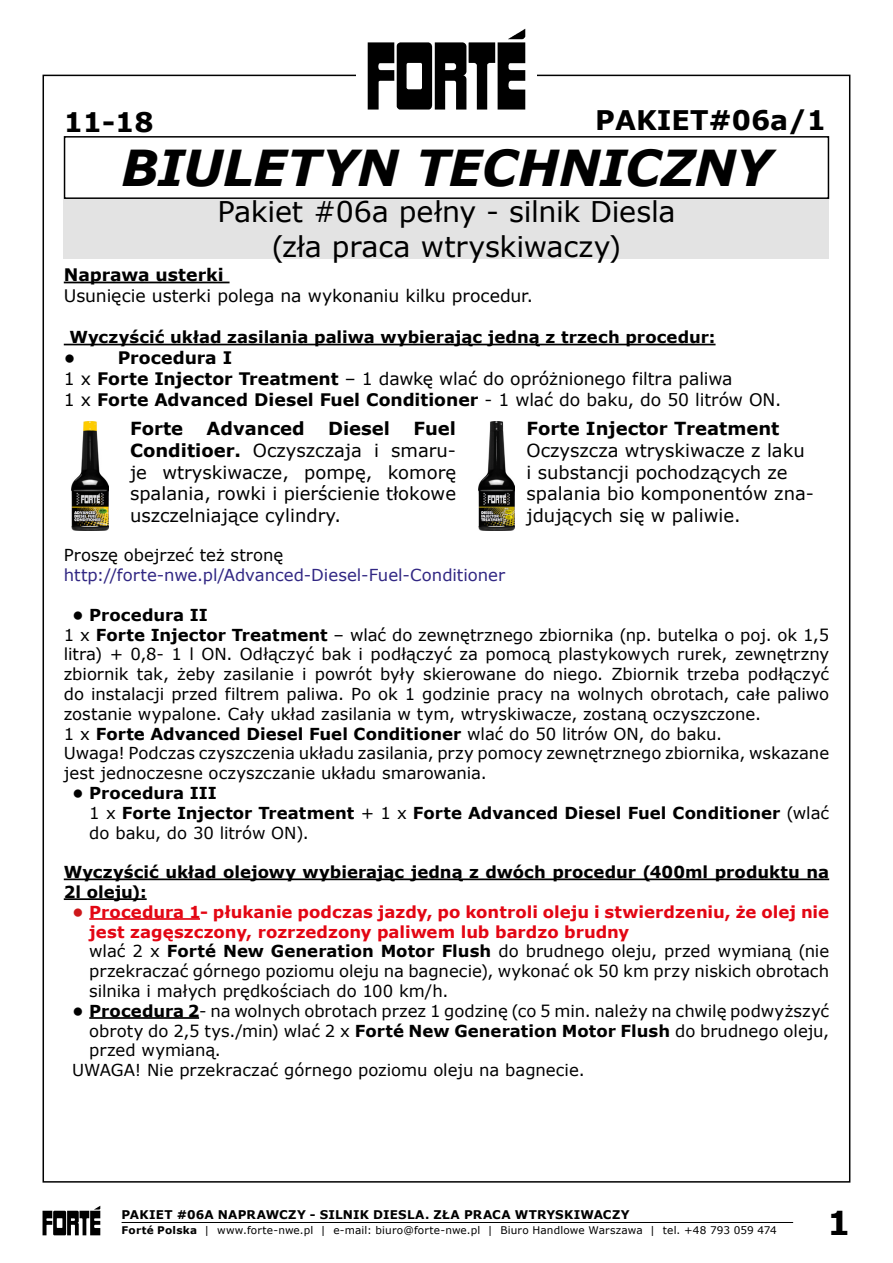
<style>
.page{position:relative;width:893px;height:1263px;background:#fff}
.page>*{position:absolute;margin:0;border:0;box-sizing:border-box;transform-origin:0 0}
.t1{font:italic 700 49.5px "Verdana";letter-spacing:-.015em;color:#000}
.t2{font:700 33px "Verdana";color:#000}
.t3{font:28.5px/34.2px "Verdana";letter-spacing:-.01em;color:#000;text-align:center}
.t4{font:700 27px "Verdana";color:#000}
.t5{font:18px/21.6px "Verdana";color:#000;text-align:justify}
.t6{font:700 18px "Verdana";color:#000}
.t7{font:17.25px/20.7px "Verdana";letter-spacing:-.005em;color:#000}
.t8{font:700 17.25px "Verdana";letter-spacing:-.005em;color:#000}
.t9{font:16.5px/19.8px "Verdana";color:#000}
.t10{font:700 16.5px/19.8px "Verdana";color:#000}
.t11{font:16.5px "Verdana";color:#312783}
.t12{font:700 12px "Verdana";letter-spacing:.025em;color:#000}
.t13{font:10.5px "Verdana";letter-spacing:.015em;color:#000}
.s1{font-weight:700}
.s2{font-weight:400}
.s3{font-weight:700;color:#cd171a}
.s4{font-weight:700;color:#e30613}
</style>
<div class="page">
<svg style="left:43px;top:1206px;width:57px;height:29px"></svg>
<svg style="left:368px;top:29px;width:157px;height:81px"></svg>
<hr style="left:122px;top:1222px;width:671px;height:1px;background:#000">
<hr style="left:64px;top:282px;width:166px;height:1px;background:#000">
<hr style="left:64px;top:344px;width:652px;height:1px;background:#000">
<hr style="left:64px;top:878px;width:765px;height:2px;background:#000">
<hr style="left:64px;top:898px;width:83px;height:2px;background:#000">
<hr style="left:89px;top:918px;width:111px;height:2px;background:#e30613">
<hr style="left:89px;top:1017px;width:110px;height:2px;background:#000">
<div style="left:64px;top:199px;width:765px;height:59px;background:#e3e3e3"></div>
<div style="left:64px;top:136px;width:765px;height:63px;border:2px solid #000"></div>
<img style="left:72px;top:422px;width:36px;height:109px">
<img style="left:478px;top:422px;width:37px;height:109px">
<h3 class="t4" style="left:64px;top:103px;width:91px">11-18</h3>
<h3 class="t4" style="left:595px;top:101px;width:232px">PAKIET#06a/1</h3>
<h1 class="t1" style="left:121px;top:133px;width:652px">BIULETYN TECHNICZNY</h1>
<h3 class="t3" style="left:217px;top:195px;width:460px">Pakiet #06a pełny - silnik Diesla (zła praca wtryskiwaczy)</h3>
<p class="t8" style="left:64px;top:263px;width:161px">Naprawa usterki</p>
<p class="t7" style="left:64px;top:285px;width:471px">Usunięcie usterki polega na wykonaniu kilku procedur.</p>
<p class="t10" style="left:64px;top:327px;width:653px;line-height:20.7px;text-indent:6px">Wyczyścić układ zasilania paliwa wybierając jedną z trzech procedur: •</p>
<p class="t7" style="left:64px;top:347px;width:719px;text-indent:54px"><span class="s1">Procedura I<br></span>1 x <span class="s1">Forte Injector Treatment</span> – 1 dawkę wlać do opróżnionego filtra paliwa<br>1 x <span class="s1">Forte Advanced Diesel Fuel Conditioner</span> - 1 wlać do baku, do 50 litrów ON.</p>
<p class="t5" style="left:130px;top:418px;width:327px;text-indent:283px"><span class="s1">Fuel Conditioer.</span> Oczyszczaja i smaru&shy;je wtryskiwacze, pompę, komorę spalania, rowki i pierścienie tłokowe uszczelniające cylindry.</p>
<p class="t6" style="left:527px;top:416px;width:254px">Forte Injector Treatment</p>
<p class="t6" style="left:130px;top:416px;width:55px">Forte</p>
<p class="t6" style="left:207px;top:416px;width:100px">Advanced</p>
<p class="t6" style="left:328px;top:416px;width:63px">Diesel</p>
<p class="t5" style="left:527px;top:440px;width:289px;text-align:left">Oczyszcza wtryskiwacze z laku i substancji pochodzących ze spalania bio komponentów zna&shy;jdujących się w paliwie.</p>
<p class="t9" style="left:64px;top:545px;width:221px">Proszę obejrzeć też stronę</p>
<p class="t11" style="left:64px;top:564px;width:443px">http://forte-nwe.pl/Advanced-Diesel-Fuel-Conditioner</p>
<p class="t9" style="left:64px;top:605px;width:767px;text-indent:8px"><span class="s1">• Procedura II<br></span>1 x <span class="s1">Forte Injector Treatment</span> – wlać do zewnętrznego zbiornika (np. butelka o poj. ok 1,5 litra) + 0,8- 1 l ON. Odłączyć bak i podłączyć za pomocą plastykowych rurek, zewnętrzny zbiornik tak, żeby zasilanie i powrót były skierowane do niego. Zbiornik trzeba podłączyć do instalacji przed filtrem paliwa. Po ok 1 godzinie pracy na wolnych obrotach, całe paliwo zostanie wypalone. Cały układ zasilania w tym, wtryskiwacze, zostaną oczyszczone.<br>1 x <span class="s1">Forte Advanced Diesel Fuel Conditioner</span> wlać do 50 litrów ON, do baku.<br>Uwaga! Podczas czyszczenia układu zasilania, przy pomocy zewnętrznego zbiornika, wskazane jest jednoczesne oczyszczanie układu smarowania.</p>
<p class="t10" style="left:89px;top:783px;width:741px;text-indent:-17px">• Procedura III<br><span class="s2">1 x</span> Forte Injector Treatment <span class="s2">+ 1 x</span> Forte Advanced Diesel Fuel Conditioner <span class="s2">(wlać do baku, do 30 litrów ON).</span></p>
<p class="t10" style="left:64px;top:862px;width:767px">Wyczyścić układ olejowy wybierając jedną z dwóch procedur (400ml produktu na<br>2l oleju):</p>
<p class="t9" style="left:89px;top:902px;width:741px;text-indent:-17px"><span class="s3">•</span> <span class="s4">Procedura 1- płukanie podczas jazdy, po kontroli oleju i stwierdzeniu, że olej nie jest zagęszczony, rozrzedzony paliwem lub bardzo brudny<br></span>wlać 2 x <span class="s1">Forté New Generation Motor Flush</span> do brudnego oleju, przed wymianą (nie przekraczać górnego poziomu oleju na bagnecie), wykonać ok 50 km przy niskich obrotach silnika i małych prędkościach do 100 km/h.</p>
<p class="t9" style="left:72px;top:1001px;width:758px"><span class="s1">• Procedura 2</span>- na wolnych obrotach przez 1 godzinę (co 5 min. należy na chwilę podwyższyć</p>
<p class="t9" style="left:89px;top:1020px;width:741px">obroty do 2,5 tys./min) wlać 2 x <span class="s1">Forté New Generation Motor Flush</span> do brudnego oleju,</p>
<p class="t9" style="left:89px;top:1040px;width:133px">przed wymianą.</p>
<p class="t9" style="left:72px;top:1060px;width:514px">UWAGA! Nie przekraczać górnego poziomu oleju na bagnecie.</p>
<p class="t12" style="left:122px;top:1206px;width:107px">Paki et #06a nap</p>
<p class="t12" style="left:247px;top:1206px;width:22px">rawc</p>
<p class="t12" style="left:288px;top:1206px;width:205px">zy - si lnik Diesla. zła praca</p>
<p class="t12" style="left:515px;top:1206px;width:70px">wtryskiwac</p>
<p class="t12" style="left:612px;top:1206px;width:19px">zy</p>
<p class="t13" style="left:122px;top:1223px;width:657px"><span class="s1">Forté Polska</span> | www.forte-nwe.pl | e-mail: biuro@forte-nwe.pl | Biuro Handlowe Warszawa | tel. +48 793 059 474</p>
<h2 class="t2" style="left:827px;top:1199px;width:25px">1</h2>
</div>
